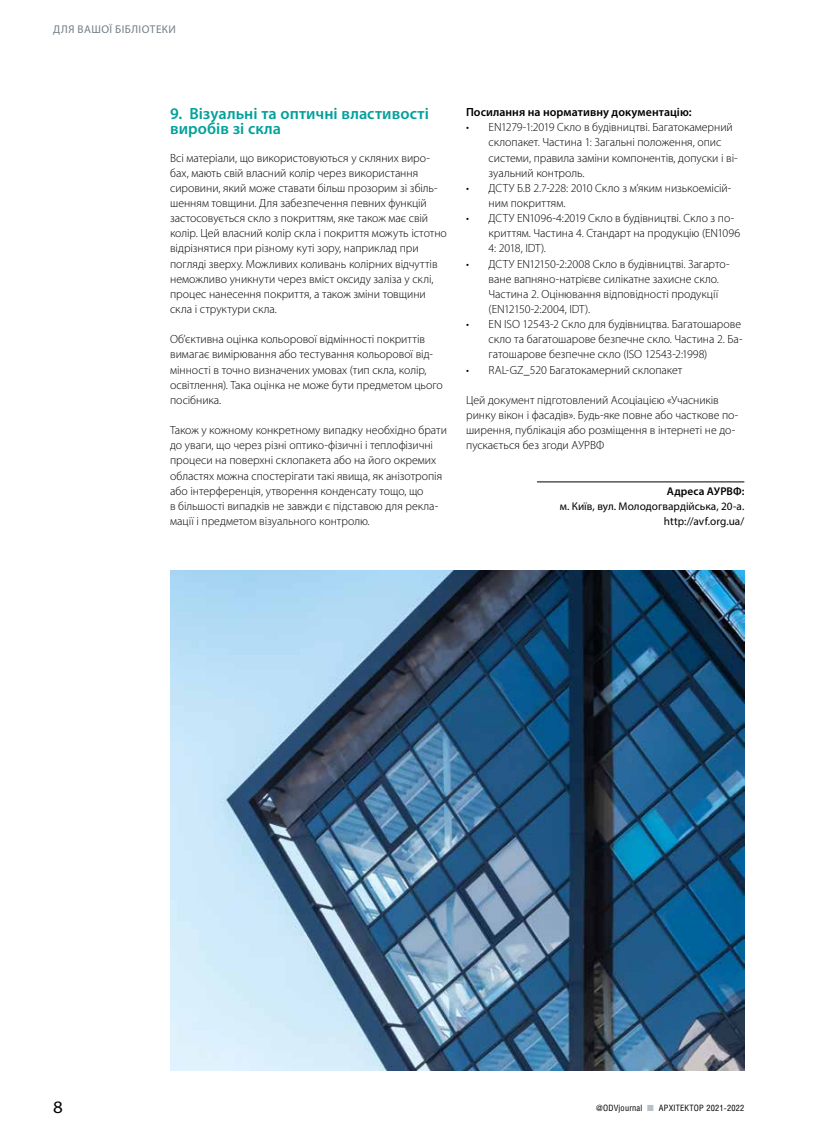
<style>
.page{position:relative;width:833px;height:1134px;background:#fff}
.page>*{position:absolute;margin:0;border:0;box-sizing:border-box;transform-origin:0 0}
.t1{font:semi-expanded 17.5px "Myriad Pro";color:#000}
.t2{font:600 16.25px/15px "Myriad Pro";letter-spacing:.005em;color:#00a19a}
.t3{font:300 11.88px/15.1px "Myriad Pro";letter-spacing:-.005em;color:#000}
.t4{font:600 11.88px "Myriad Pro";letter-spacing:.005em;color:#000}
.t5{font:11.25px/15.1px "Myriad Pro";color:#000;text-align:right}
.t6{font:11.25px "Myriad Pro";letter-spacing:.04em;color:#717e86}
.t7{font:600 11.25px "Myriad Pro";letter-spacing:.01em;color:#000}
.t8{font:8.75px "Helios Cond C";letter-spacing:.02em;color:#000}
.s1{color:#b6c0c6}
</style>
<div class="page">
<hr style="left:537px;top:482px;width:207px;height:1px;background:#000">
<img style="left:170px;top:570px;width:574px;height:500px">
<p class="t6" style="left:53px;top:22px;width:124px">ДЛЯ ВАШОЇ БІБЛІОТЕКИ</p>
<h2 class="t2" style="left:170px;top:105px;width:260px">9. Візуальні та оптичні властивості виробів зі скла</h2>
<p class="t3" style="left:170px;top:150px;width:278px">Всі матеріали, що використовуються у скляних виро&shy;бах, мають свій власний колір через використання сировини, який може ставати більш прозорим зі збіль&shy;шенням товщини. Для забезпечення певних функцій застосовується скло з покриттям, яке також має свій колір. Цей власний колір скла і покриття можуть істотно відрізнятися при різному куті зору, наприклад при погляді зверху. Можливих коливань колірних відчуттів неможливо уникнути через вміст оксиду заліза у склі, процес нанесення покриття, а також зміни товщини скла і структури скла.</p>
<p class="t3" style="left:170px;top:332px;width:274px">Об’єктивна оцінка кольорової відмінності покриттів вимагає вимірювання або тестування кольорової від&shy;мінності в точно визначених умовах (тип скла, колір, освітлення). Така оцінка не може бути предметом цього посібника.</p>
<p class="t3" style="left:170px;top:423px;width:278px">Також у кожному конкретному випадку необхідно брати до уваги, що через різні оптико-фізичні і теплофізичні процеси на поверхні склопакета або на його окремих областях можна спостерігати такі явища, як анізотропія або інтерференція, утворення конденсату тощо, що<br>в більшості випадків не завжди є підставою для рекла&shy;мації і предметом візуального контролю.</p>
<p class="t4" style="left:466px;top:105px;width:227px">Посилання на нормативну документацію:</p>
<p class="t3" style="left:488px;top:120px;width:251px;text-indent:-23px">• EN1279-1:2019 Скло в будівництві. Багатокамерний склопакет. Частина 1: Загальні положення, опис системи, правила заміни компонентів, допуски і ві&shy;зуальний контроль.</p>
<p class="t3" style="left:488px;top:181px;width:244px;text-indent:-23px">• ДСТУ Б.В 2.7-228: 2010 Скло з м’яким низькоемісій&shy;ним покриттям.</p>
<p class="t3" style="left:488px;top:211px;width:253px;text-indent:-23px">• ДСТУ EN1096-4:2019 Скло в будівництві. Скло з по&shy;криттям. Частина 4. Стандарт на продукцію (EN1096<br>4: 2018, IDT).</p>
<p class="t3" style="left:488px;top:256px;width:242px;text-indent:-23px">• ДСТУ EN12150-2:2008 Скло в будівництві. Загарто&shy;ване вапняно-натрієве силікатне захисне скло.<br>Частина 2. Оцінювання відповідності продукції (EN12150-2:2004, IDT).</p>
<p class="t3" style="left:488px;top:317px;width:255px;text-align:justify;text-indent:-23px">• EN ISO 12543-2 Скло для будівництва. Багатошарове скло та багатошарове безпечне скло. Частина 2. Ба&shy;гатошарове безпечне скло (ISO 12543-2:1998)</p>
<p class="t3" style="left:466px;top:362px;width:218px">• RAL-GZ_520 Багатокамерний склопакет</p>
<p class="t3" style="left:466px;top:392px;width:274px">Цей документ підготовлений Асоціацією «Учасників ринку вікон і фасадів». Будь-яке повне або часткове по&shy;ширення, публікація або розміщення в інтернеті не до&shy;пускається без згоди АУРВФ</p>
<p class="t7" style="left:667px;top:484px;width:79px">Адреса АУРВФ:</p>
<p class="t5" style="left:560px;top:498px;width:186px">м. Київ, вул. Молодогвардійська, 20-а. http://avf.org.ua/</p>
<h1 class="t1" style="left:53px;top:1097px;width:11px">8</h1>
<p class="t8" style="left:596px;top:1103px;width:150px">@ODVjournal <span class="s1">■</span> АРХІТЕКТОР 2021-2022</p>
</div>
